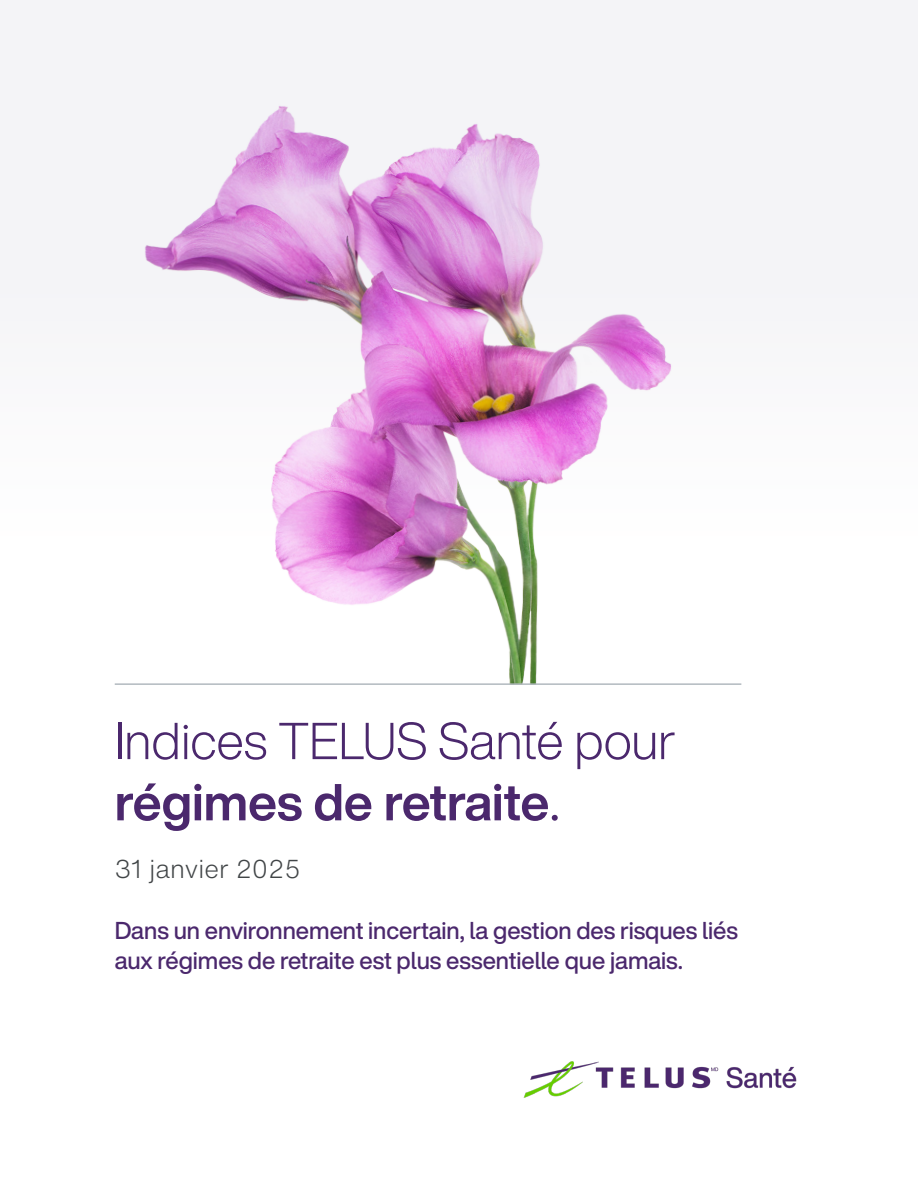
<style>
.page{position:relative;width:918px;height:1188px;background:#fff}
.page>*{position:absolute;margin:0;border:0;box-sizing:border-box;transform-origin:0 0}
.t1{font:300 51px/61.2px "Helvetica Now Display";color:#4b286d}
.t2{font:300 25.5px "Helvetica Now Text";color:#414547}
.t3{font:24px/30px "H Nfor TELUSSA Display Md";color:#4b286d}
.s1{font-weight:700}
.s2{font-weight:400}
</style>
<div class="page">
<div style="left:0;top:0;width:918px;height:687px;background:#f4f4f7"></div>
<img style="left:523px;top:1061px;width:274px;height:37px">
<img style="left:134px;top:106px;width:563px;height:577px">
<hr style="left:115px;top:683px;width:626px;height:2px;background:#b2b9bf">
<h1 class="t1" style="left:115px;top:710px;width:563px">Indices TELUS Santé pour <span class="s1">régimes de retraite</span><span class="s2">.</span></h1>
<p class="t2" style="left:115px;top:851px;width:188px">31 janvier 2025</p>
<p class="t3" style="left:115px;top:916px;width:625px">Dans un environnement incertain, la gestion des risques liés aux régimes de retraite est plus essentielle que jamais.</p>
</div>
